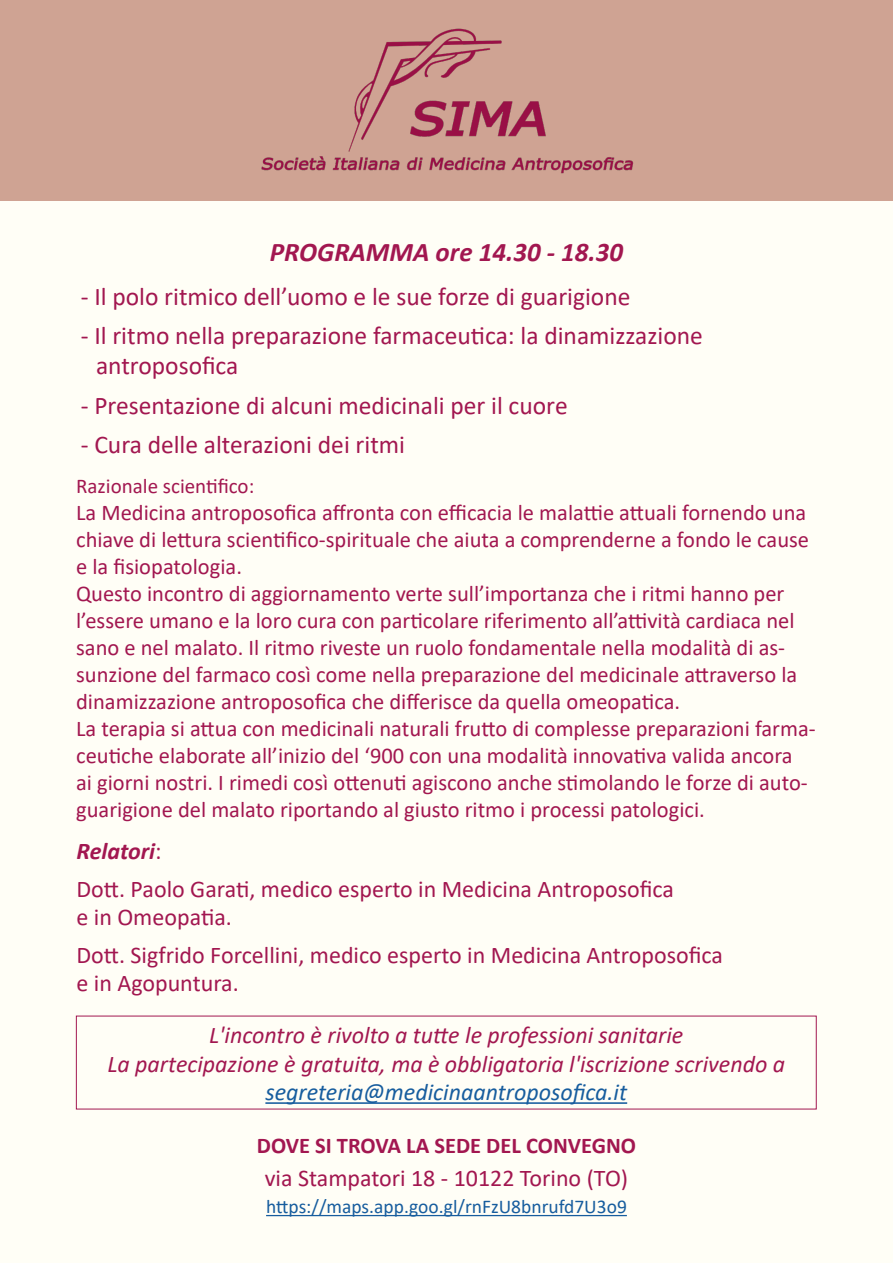
<style>
.page{position:relative;width:893px;height:1263px;background:#fff}
.page>*{position:absolute;margin:0;border:0;box-sizing:border-box;transform-origin:0 0}
.t1{font:italic 700 27px "Calibri";color:#a21750}
.t2{font:25.5px/30.6px "Calibri";color:#a21750}
.t3{font:24px/28.8px "Calibri";color:#a21750}
.t4{font:italic 24px/28.8px "Calibri";color:#a21750;text-align:center}
.t5{font:italic 700 24px "Calibri";color:#a21750}
.t6{font:22.5px/27px "Calibri";color:#a21750}
.t7{font:700 22.5px "Calibri";color:#a21750}
.t8{font:21px "Calibri";color:#a21750}
.t9{font:19.5px "Calibri";color:#175d9e}
.s1{font-weight:400;font-style:normal}
.s2{color:#175d9e}
</style>
<div class="page">
<hr style="left:265px;top:1102px;width:362px;height:2px;background:#175d9e">
<hr style="left:266px;top:1215px;width:361px;height:1px;background:#175d9e">
<div style="left:0;top:0;width:893px;height:201px;background:#cfa393"></div>
<img style="left:261px;top:28px;width:373px;height:146px">
<p class="t1" style="left:270px;top:233px;width:355px">PROGRAMMA ore 14.30 - 18.30</p>
<p class="t2" style="left:81px;top:280px;width:551px">- Il polo ritmico dell’uomo e le sue forze di guarigione</p>
<p class="t2" style="left:96px;top:319px;width:608px;text-indent:-15px">- Il ritmo nella preparazione farmaceutica: la dinamizzazione antroposofica</p>
<p class="t2" style="left:81px;top:389px;width:488px">- Presentazione di alcuni medicinali per il cuore</p>
<p class="t2" style="left:81px;top:428px;width:326px">- Cura delle alterazioni dei ritmi</p>
<p class="t8" style="left:76px;top:471px;width:180px">Razionale scientifico:</p>
<p class="t6" style="left:76px;top:498px;width:734px">La Medicina antroposofica affronta con efficacia le malattie attuali fornendo una chiave di lettura scientifico-spirituale che aiuta a comprenderne a fondo le cause e la fisiopatologia.</p>
<p class="t6" style="left:76px;top:579px;width:723px">Questo incontro di aggiornamento verte sull’importanza che i ritmi hanno per l’essere umano e la loro cura con particolare riferimento all’attività cardiaca nel sano e nel malato. Il ritmo riveste un ruolo fondamentale nella modalità di as&shy;sunzione del farmaco così come nella preparazione del medicinale attraverso la dinamizzazione antroposofica che differisce da quella omeopatica.</p>
<p class="t6" style="left:76px;top:714px;width:741px">La terapia si attua con medicinali naturali frutto di complesse preparazioni farma&shy;ceutiche elaborate all’inizio del ‘900 con una modalità innovativa valida ancora<br>ai giorni nostri. I rimedi così ottenuti agiscono anche stimolando le forze di auto&shy;guarigione del malato riportando al giusto ritmo i processi patologici.</p>
<p class="t5" style="left:77px;top:834px;width:87px">Relatori<span class="s1">:</span></p>
<p class="t3" style="left:77px;top:873px;width:599px">Dott. Paolo Garati, medico esperto in Medicina Antroposofica e in Omeopatia.</p>
<p class="t3" style="left:77px;top:940px;width:648px">Dott. Sigfrido Forcellini, medico esperto in Medicina Antroposofica e in Agopuntura.</p>
<p class="t4" style="left:209px;top:1019px;width:476px">L'incontro è rivolto a tutte le professioni sanitarie</p>
<p class="t4" style="left:107px;top:1048px;width:679px">La partecipazione è gratuita, ma è obbligatoria l'iscrizione scrivendo a <span class="s2">segreteria@medicinaantroposofica.it</span></p>
<p class="t7" style="left:257px;top:1129px;width:381px">DOVE SI TROVA LA SEDE DEL CONVEGNO</p>
<p class="t3" style="left:265px;top:1163px;width:365px">via Stampatori 18 - 10122 Torino (TO)</p>
<p class="t9" style="left:266px;top:1193px;width:362px">https://maps.app.goo.gl/rnFzU8bnrufd7U3o9</p>
</div>
